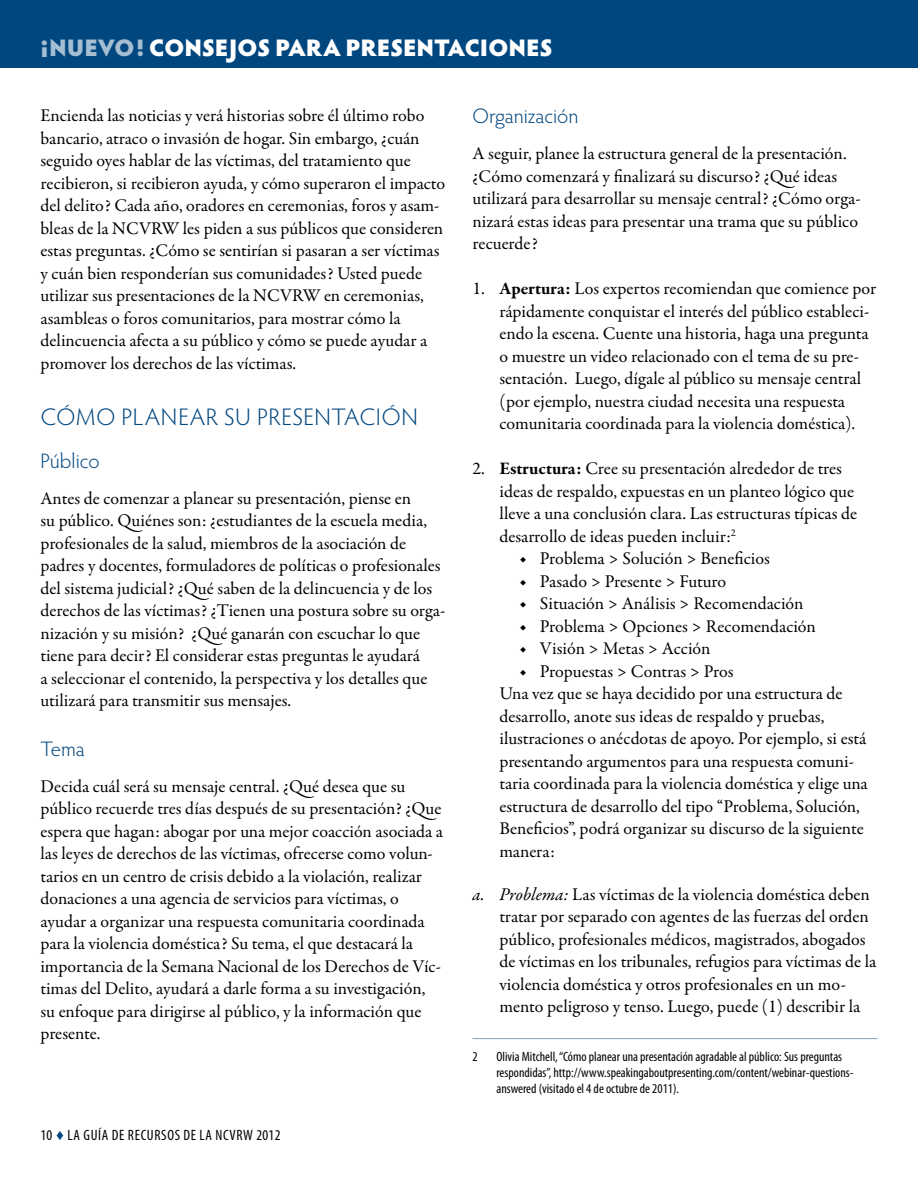
<style>
.page{position:relative;width:918px;height:1188px;background:#fff}
.page>*{position:absolute;margin:0;border:0;box-sizing:border-box;transform-origin:0 0}
.t1{font:900 24px "Hypatia Sans Pro";letter-spacing:-.01em;color:#fff}
.t2{font:300 24px "Hypatia Sans Pro";letter-spacing:.03em;color:#00467f}
.t3{font:300 21px "Hypatia Sans Pro";color:#00467f}
.t4{font:18px/22.5px "Garamond Premr Pro";color:#000}
.t5{font:condensed 15px "Myriad Pro";letter-spacing:.045em;color:#000}
.t6{font:condensed 13.5px/16.5px "Myriad Pro";color:#000}
.s1{color:#a6bed2}
.s2{font-family:"Century";font-stretch:normal;color:#00467f}
.s3{font-weight:700}
.s4{font-style:italic}
</style>
<div class="page">
<hr style="left:472px;top:1038px;width:406px;height:1px;background:#80a3bf">
<div style="left:0;top:0;width:918px;height:68px;background:#00467f"></div>
<p class="t1" style="left:40px;top:30px;width:514px"><span class="s1">¡NUEVO!</span> CONSEJOS PARA PRESENTACIONES</p>
<p class="t4" style="left:40px;top:105px;width:406px">Encienda las noticias y verá historias sobre él último robo bancario, atraco o invasión de hogar. Sin embargo, ¿cuán seguido oyes hablar de las víctimas, del tratamiento que recibieron, si recibieron ayuda, y cómo superaron el impacto del delito? Cada año, oradores en ceremonias, foros y asam&shy;bleas de la NCVRW les piden a sus públicos que consideren estas preguntas. ¿Cómo se sentirían si pasaran a ser víctimas y cuán bien responderían sus comunidades? Usted puede utilizar sus presentaciones de la NCVRW en ceremonias, asambleas o foros comunitarios, para mostrar cómo la delincuencia afecta a su público y cómo se puede ayudar a promover los derechos de las víctimas.</p>
<h2 class="t2" style="left:41px;top:401px;width:379px">CÓMO PLANEAR SU PRESENTACIÓN</h2>
<p class="t3" style="left:40px;top:447px;width:61px">Público</p>
<p class="t4" style="left:40px;top:487px;width:406px">Antes de comenzar a planear su presentación, piense en<br>su público. Quiénes son: ¿estudiantes de la escuela media, profesionales de la salud, miembros de la asociación de padres y docentes, formuladores de políticas o profesionales del sistema judicial? ¿Qué saben de la delincuencia y de los derechos de las víctimas? ¿Tienen una postura sobre su orga&shy;nización y su misión? ¿Qué ganarán con escuchar lo que tiene para decir? El considerar estas preguntas le ayudará<br>a seleccionar el contenido, la perspectiva y los detalles que utilizará para transmitir sus mensajes.</p>
<p class="t3" style="left:40px;top:735px;width:46px">Tema</p>
<p class="t4" style="left:40px;top:775px;width:404px">Decida cuál será su mensaje central. ¿Qué desea que su público recuerde tres días después de su presentación? ¿Que espera que hagan: abogar por una mejor coacción asociada a las leyes de derechos de las víctimas, ofrecerse como volun&shy;tarios en un centro de crisis debido a la violación, realizar donaciones a una agencia de servicios para víctimas, o ayudar a organizar una respuesta comunitaria coordinada para la violencia doméstica? Su tema, el que destacará la importancia de la Semana Nacional de los Derechos de Víc&shy;timas del Delito, ayudará a darle forma a su investigación, su enfoque para dirigirse al público, y la información que presente.</p>
<p class="t5" style="left:40px;top:1126px;width:242px">10 <span class="s2">♦</span> LA GUÍA DE RECURSOS DE LA NCVRW 2012</p>
<p class="t3" style="left:472px;top:103px;width:107px">Organización</p>
<p class="t4" style="left:472px;top:143px;width:390px">A seguir, planee la estructura general de la presentación. ¿Cómo comenzará y finalizará su discurso? ¿Qué ideas utilizará para desarrollar su mensaje central? ¿Cómo orga&shy;nizará estas ideas para presentar una trama que su público recuerde?</p>
<p class="t4" style="left:500px;top:278px;width:378px;text-indent:-27px">1. <span class="s3">Apertura:</span> Los expertos recomiendan que comience por rápidamente conquistar el interés del público estableci&shy;endo la escena. Cuente una historia, haga una pregunta</p>
<p class="t4" style="left:500px;top:345px;width:363px">o muestre un video relacionado con el tema de su pre&shy;sentación. Luego, dígale al público su mensaje central (por ejemplo, nuestra ciudad necesita una respuesta comunitaria coordinada para la violencia doméstica).</p>
<p class="t4" style="left:500px;top:458px;width:359px;text-indent:-27px">2. <span class="s3">Estructura:</span> Cree su presentación alrededor de tres ideas de respaldo, expuestas en un planteo lógico que lleve a una conclusión clara. Las estructuras típicas de desarrollo de ideas pueden incluir:<sup>2</sup></p>
<p class="t4" style="left:520px;top:548px;width:252px">◆ Problema &gt; Solución &gt; Beneficios</p>
<p class="t4" style="left:520px;top:570px;width:208px">◆ Pasado &gt; Presente &gt; Futuro</p>
<p class="t4" style="left:520px;top:593px;width:285px">◆ Situación &gt; Análisis &gt; Recomendación</p>
<p class="t4" style="left:520px;top:615px;width:298px">◆ Problema &gt; Opciones &gt; Recomendación</p>
<p class="t4" style="left:520px;top:638px;width:192px">◆ Visión &gt; Metas &gt; Acción</p>
<p class="t4" style="left:499px;top:660px;width:370px;text-indent:20px">◆ Propuestas &gt; Contras &gt; Pros<br>Una vez que se haya decidido por una estructura de desarrollo, anote sus ideas de respaldo y pruebas, ilustraciones o anécdotas de apoyo. Por ejemplo, si está presentando argumentos para una respuesta comuni&shy;taria coordinada para la violencia doméstica y elige una estructura de desarrollo del tipo “Problema, Solución, Beneficios”, podrá organizar su discurso de la siguiente manera:</p>
<p class="t4" style="left:499px;top:883px;width:378px;text-indent:-27px"><span class="s4">a. Problema:</span> Las víctimas de la violencia doméstica deben tratar por separado con agentes de las fuerzas del orden público, profesionales médicos, magistrados, abogados de víctimas en los tribunales, refugios para víctimas de la violencia doméstica y otros profesionales en un mo&shy;mento peligroso y tenso. Luego, puede (1) describir la</p>
<p class="t6" style="left:472px;top:1048px;width:7px">2</p>
<p class="t6" style="left:497px;top:1048px;width:359px">Olivia Mitchell, “Cómo planear una presentación agradable al público: Sus preguntas respondidas”, http://www.speakingaboutpresenting.com/content/webinar-questions&shy;answered (visitado el 4 de octubre de 2011).</p>
</div>
